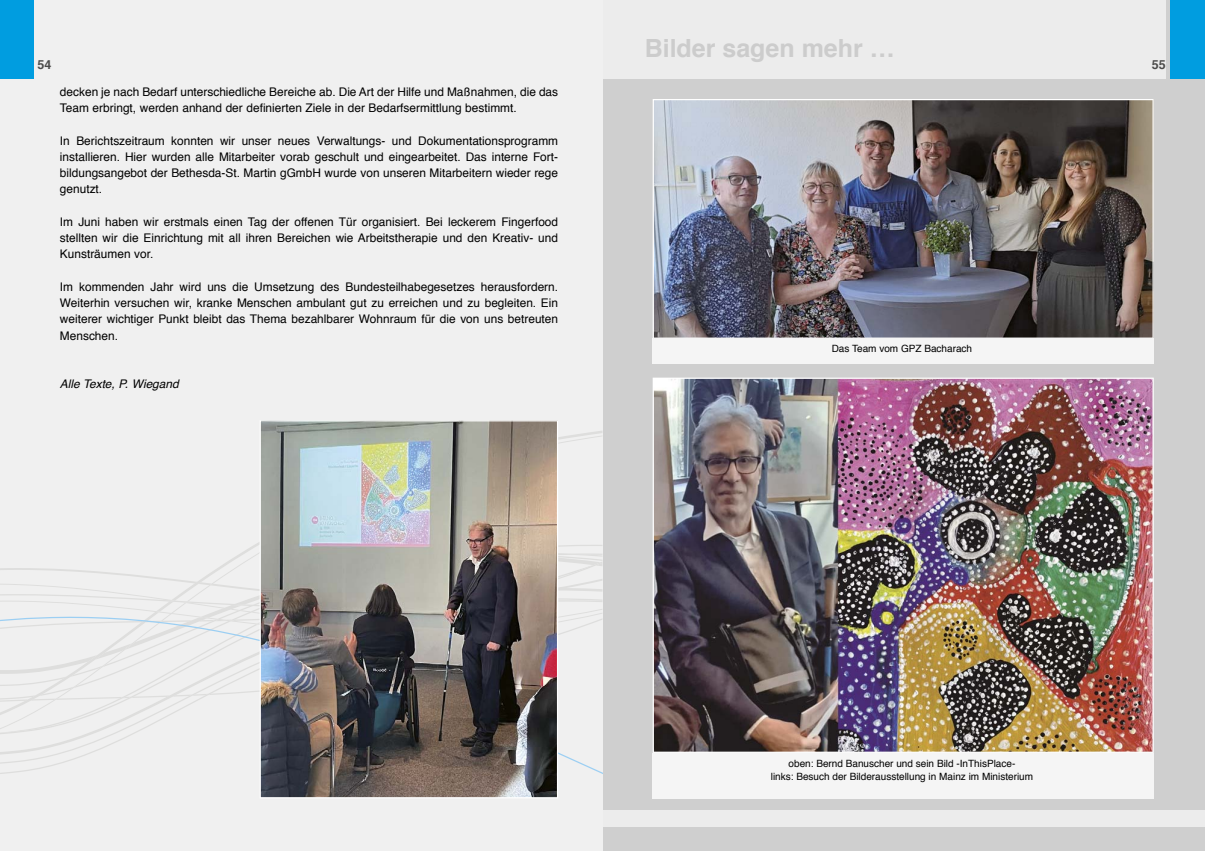
<style>
.page{position:relative;width:1205px;height:851px;background:#fff}
.page>*{position:absolute;margin:0;border:0;box-sizing:border-box;transform-origin:0 0}
.t1{font:700 25px "Helvetica";color:#ccc}
.t2{font:700 12.5px "Helvetica";color:#4b4b4a}
.t3{font:11.88px/16.2px "Helvetica";color:#000;text-align:justify}
.t4{font:italic 11.88px "Helvetica";color:#000}
.t5{font:10px/13.8px "Helvetica";color:#000;text-align:center}
</style>
<div class="page">
<div style="left:603px;top:0;width:602px;height:850px;background:#cfcfcf"></div>
<div style="left:603px;top:0;width:562px;height:78px;background:#ececec"></div>
<div style="left:603px;top:810px;width:602px;height:16px;background:#ececec"></div>
<div style="left:1170px;top:0;width:35px;height:78px;background:#009de0"></div>
<div style="left:0;top:0;width:602px;height:850px;background:#f0f0f0"></div>
<div style="left:0;top:0;width:34px;height:78px;background:#009de0"></div>
<svg style="left:0;top:558px;width:602px;height:216px"></svg>
<img style="left:653px;top:99px;width:501px;height:240px">
<img style="left:653px;top:377px;width:501px;height:375px">
<div style="left:653px;top:339px;width:501px;height:25px;background:#f5f5f5"></div>
<div style="left:653px;top:752px;width:501px;height:46px;background:#f5f5f5"></div>
<img style="left:260px;top:420px;width:298px;height:378px">
<h1 class="t1" style="left:645px;top:38px;width:252px">Bilder sagen mehr …</h1>
<p class="t2" style="left:38px;top:59px;width:15px">54</p>
<p class="t2" style="left:1151px;top:59px;width:15px">55</p>
<p class="t3" style="left:60px;top:84px;width:500px">decken je nach Bedarf unterschiedliche Bereiche ab. Die Art der Hilfe und Maßnahmen, die das<br>Team erbringt, werden anhand der definierten Ziele in der Bedarfsermittlung bestimmt.</p>
<p class="t3" style="left:60px;top:133px;width:500px">In Berichtszeitraum konnten wir unser neues Verwaltungs- und Dokumentationsprogramm installieren. Hier wurden alle Mitarbeiter vorab geschult und eingearbeitet. Das interne Fort&shy;bildungsangebot der Bethesda-St. Martin gGmbH wurde von unseren Mitarbeitern wieder rege genutzt.</p>
<p class="t3" style="left:60px;top:214px;width:500px">Im Juni haben wir erstmals einen Tag der offenen Tür organisiert. Bei leckerem Fingerfood stellten wir die Einrichtung mit all ihren Bereichen wie Arbeitstherapie und den Kreativ- und Kunsträumen vor.</p>
<p class="t3" style="left:60px;top:279px;width:500px">Im kommenden Jahr wird uns die Umsetzung des Bundesteilhabegesetzes herausfordern.<br>Weiterhin versuchen wir, kranke Menschen ambulant gut zu erreichen und zu begleiten. Ein weiterer wichtiger Punkt bleibt das Thema bezahlbarer Wohnraum für die von uns betreuten Menschen.</p>
<p class="t4" style="left:60px;top:379px;width:120px">Alle Texte, P. Wiegand</p>
<p class="t5" style="left:832px;top:342px;width:142px">Das Team vom GPZ Bacharach</p>
<p class="t5" style="left:771px;top:756px;width:264px">oben: Bernd Banuscher und sein Bild -InThisPlace-<br>links: Besuch der Bilderausstellung in Mainz im Ministerium</p>
</div>
